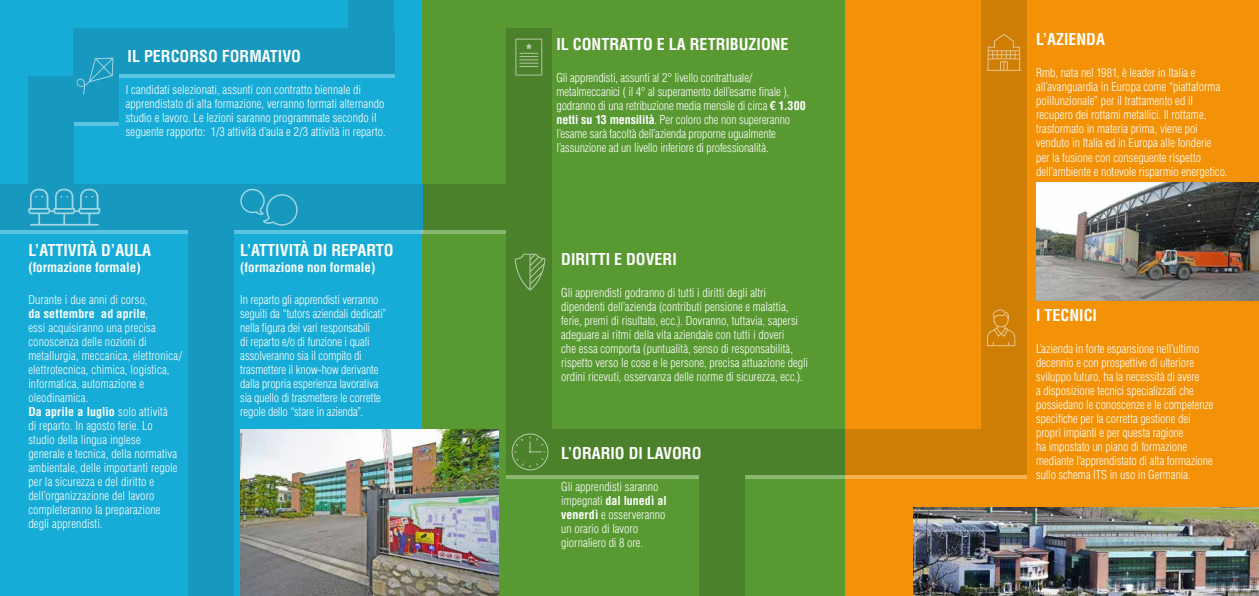
<style>
.page{position:relative;width:1259px;height:596px;background:#fff}
.page>*{position:absolute;margin:0;border:0;box-sizing:border-box;transform-origin:0 0}
.t1{font:700 condensed 16px "Helvetica LT Std";color:#fff}
.t2{font:700 condensed 13px "Helvetica LT Std";color:#fff}
.t3{font:300 condensed 12px/14px "Helvetica LT Pro";color:#fff}
.t4{font:700 condensed 12px "Helvetica LT Std";letter-spacing:.01em;color:#fff}
.s1{font-family:"Helvetica LT Pro";font-weight:300}
.s2{font-family:"Helvetica LT Std";font-weight:700}
</style>
<div class="page">
<div style="left:0;top:0;width:422px;height:595px;background:#16acd7"></div>
<div style="left:422px;top:0;width:423px;height:595px;background:#599932"></div>
<div style="left:845px;top:0;width:414px;height:595px;background:#f39207"></div>
<svg style="left:506px;top:474px;width:339px;height:4px"></svg>
<div style="left:506px;top:28px;width:45px;height:401px;background:#4b812a"></div>
<div style="left:506px;top:429px;width:339px;height:45px;background:#4b812a"></div>
<div style="left:845px;top:433px;width:181px;height:45px;background:linear-gradient(to right,#f6b250,#f6b250)"></div>
<div style="left:422px;top:189px;width:84px;height:45px;background:#8ab76f"></div>
<svg style="left:74px;top:121px;width:45px;height:5px"></svg>
<div style="left:349px;top:0;width:45px;height:33px;background:#1798be"></div>
<div style="left:119px;top:33px;width:275px;height:45px;background:#5bc4e2"></div>
<div style="left:0;top:189px;width:422px;height:45px;background:#5bc4e2"></div>
<div style="left:981px;top:0;width:45px;height:474px;background:#ce7e05"></div>
<div style="left:845px;top:429px;width:136px;height:45px;background:#ce7e05"></div>
<div style="left:422px;top:184px;width:84px;height:46px;background:#4b812a"></div>
<div style="left:189px;top:228px;width:45px;height:367px;background:#1798be"></div>
<div style="left:28px;top:76px;width:46px;height:108px;background:#1798be"></div>
<div style="left:74px;top:28px;width:45px;height:93px;background:#1798be"></div>
<div style="left:119px;top:28px;width:275px;height:46px;background:#1798be"></div>
<div style="left:0;top:184px;width:422px;height:46px;background:#1798be"></div>
<div style="left:699px;top:474px;width:46px;height:121px;background:#4b812a"></div>
<img style="left:1036px;top:183px;width:223px;height:118px">
<svg style="left:28px;top:189px;width:72px;height:36px"></svg>
<svg style="left:514px;top:253px;width:31px;height:37px"></svg>
<img style="left:240px;top:429px;width:258px;height:166px">
<img style="left:913px;top:507px;width:346px;height:88px">
<svg style="left:511px;top:433px;width:37px;height:37px"></svg>
<svg style="left:515px;top:39px;width:27px;height:36px"></svg>
<svg style="left:986px;top:34px;width:35px;height:37px"></svg>
<svg style="left:987px;top:309px;width:28px;height:37px"></svg>
<svg style="left:76px;top:58px;width:37px;height:36px"></svg>
<svg style="left:240px;top:189px;width:58px;height:36px"></svg>
<h1 class="t1" style="left:128px;top:46px;width:175px">IL PERCORSO FORMATIVO</h1>
<p class="t3" style="left:126px;top:83px;width:261px">I candidati selezionati, assunti con contratto biennale di apprendistato di alta formazione, verranno formati alternando studio e lavoro. Le lezioni saranno programmate secondo il seguente rapporto: 1/3 attività d’aula e 2/3 attività in reparto.</p>
<h1 class="t1" style="left:28px;top:239px;width:124px">L’ATTIVITÀ D’AULA</h1>
<p class="t2" style="left:28px;top:258px;width:114px">(formazione formale)</p>
<p class="t3" style="left:28px;top:292px;width:121px">Durante i due anni di corso,</p>
<p class="t4" style="left:28px;top:305px;width:121px">da settembre ad aprile<span class="s1">,</span></p>
<p class="t3" style="left:28px;top:320px;width:155px">essi acquisiranno una precisa conoscenza delle nozioni di metallurgia, meccanica, elettronica/ elettrotecnica, chimica, logistica, informatica, automazione e oleodinamica.</p>
<p class="t4" style="left:28px;top:403px;width:141px">Da aprile a luglio <span class="s1">solo attività</span></p>
<p class="t3" style="left:28px;top:418px;width:151px">di reparto. In agosto ferie. Lo studio della lingua inglese generale e tecnica, della normativa ambientale, delle importanti regole per la sicurezza e del diritto e dell’organizzazione del lavoro completeranno la preparazione degli apprendisti.</p>
<h1 class="t1" style="left:240px;top:239px;width:155px">L’ATTIVITÀ DI REPARTO</h1>
<p class="t2" style="left:240px;top:258px;width:137px">(formazione non formale)</p>
<p class="t3" style="left:240px;top:292px;width:148px">In reparto gli apprendisti verranno seguiti da “tutors aziendali dedicati” nella figura dei vari responsabili<br>di reparto e/o di funzione i quali assolveranno sia il compito di trasmettere il know-how derivante dalla propria esperienza lavorativa sia quello di trasmettere le corrette regole dello “stare in azienda”.</p>
<h1 class="t1" style="left:556px;top:34px;width:234px">IL CONTRATTO E LA RETRIBUZIONE</h1>
<h1 class="t1" style="left:1036px;top:29px;width:70px">L’AZIENDA</h1>
<p class="t3" style="left:556px;top:71px;width:251px">Gli apprendisti, assunti al 2° livello contrattuale/ metalmeccanici ( il 4° al superamento dell’esame finale ), godranno di una retribuzione media mensile di circa <span class="s2">€ 1.300 netti su 13 mensilità</span>. Per coloro che non supereranno l’esame sarà facoltà dell’azienda proporne ugualmente l’assunzione ad un livello inferiore di professionalità.</p>
<p class="t3" style="left:1036px;top:66px;width:193px">Rmb, nata nel 1981, è leader in Italia e all’avanguardia in Europa come “piattaforma polifunzionale” per il trattamento ed il recupero dei rottami metallici. Il rottame, trasformato in materia prima, viene poi venduto in Italia ed in Europa alle fonderie per la fusione con conseguente rispetto dell’ambiente e notevole risparmio energetico.</p>
<h1 class="t1" style="left:561px;top:249px;width:117px">DIRITTI E DOVERI</h1>
<p class="t3" style="left:561px;top:285px;width:248px">Gli apprendisti godranno di tutti i diritti degli altri dipendenti dell’azienda (contributi pensione e malattia, ferie, premi di risultato, ecc.). Dovranno, tuttavia, sapersi adeguare ai ritmi della vita aziendale con tutti i doveri<br>che essa comporta (puntualità, senso di responsabilità, rispetto verso le cose e le persone, precisa attuazione degli ordini ricevuti, osservanza delle norme di sicurezza, ecc.).</p>
<h1 class="t1" style="left:561px;top:443px;width:142px">L’ORARIO DI LAVORO</h1>
<p class="t3" style="left:561px;top:479px;width:99px">Gli apprendisti saranno</p>
<p class="t4" style="left:561px;top:493px;width:107px"><span class="s1">impegnati</span> dal lunedì al</p>
<p class="t3" style="left:561px;top:507px;width:106px"><span class="s2">venerdì</span> e osserveranno un orario di lavoro giornaliero di 8 ore.</p>
<h1 class="t1" style="left:1036px;top:305px;width:62px">I TECNICI</h1>
<p class="t3" style="left:1036px;top:341px;width:179px">L’azienda in forte espansione nell’ultimo decennio e con prospettive di ulteriore sviluppo futuro, ha la necessità di avere<br>a disposizione tecnici specializzati che possiedano le conoscenze e le competenze specifiche per la corretta gestione dei propri impianti e per questa ragione<br>ha impostato un piano di formazione mediante l’apprendistato di alta formazione sullo schema ITS in uso in Germania.</p>
</div>
